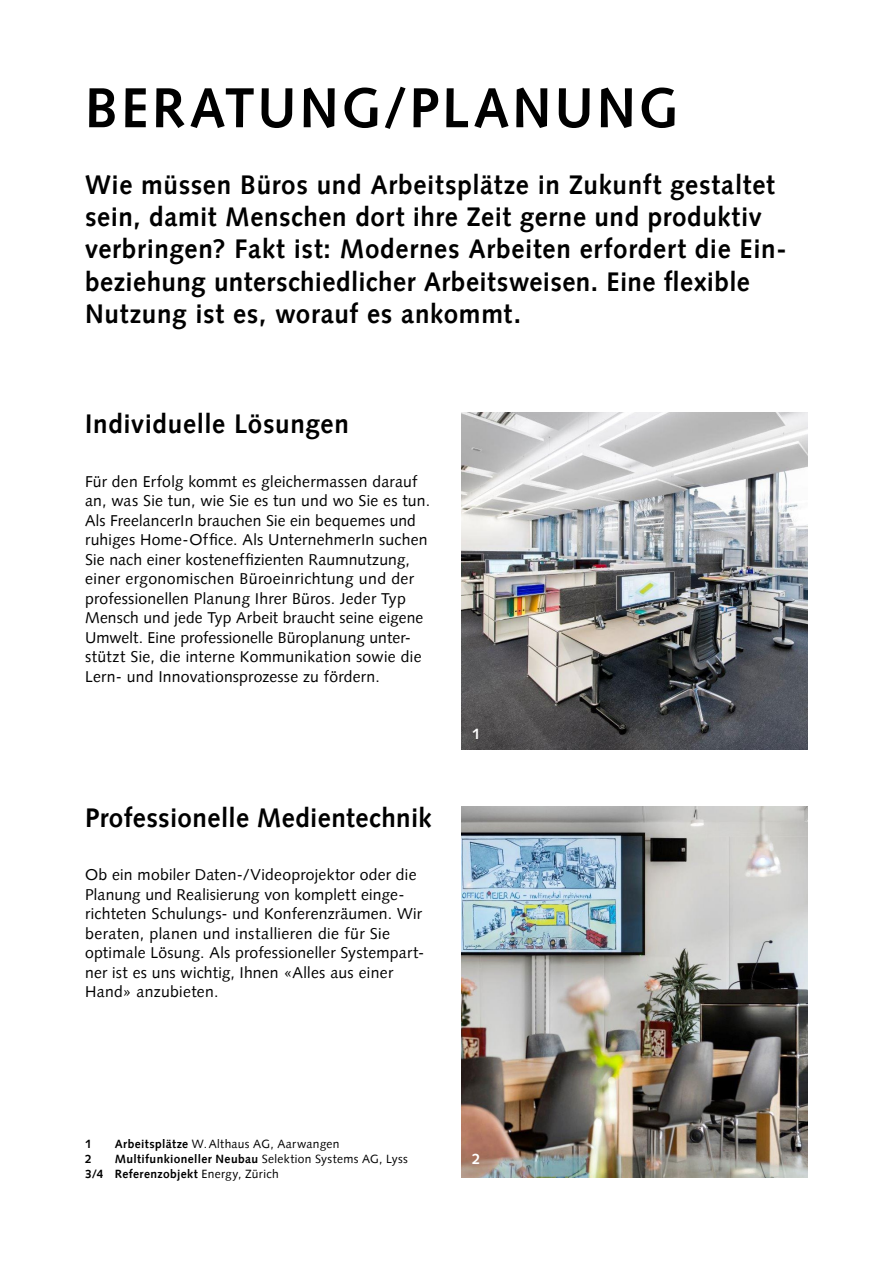
<style>
.page{position:relative;width:893px;height:1263px;background:#fff}
.page>*{position:absolute;margin:0;border:0;box-sizing:border-box;transform-origin:0 0}
._1_Haupttitel{font:700 56.25px "Syntax LT Std";letter-spacing:.055em;color:#000;scale:.96 1}
._2_Lead{font:700 27px/32.4px "Syntax LT Std";letter-spacing:.025em;color:#000}
._3_Titel{font:700 27px "Syntax LT Std";letter-spacing:.02em;color:#000}
._4_Grundtext{font:15.75px/19.5px "Syntax LT Std";letter-spacing:.015em;color:#000}
._7_Nr_Bilder{font:700 15px "Syntax LT Std";color:#fff}
._5_Legende{font:700 12px "Syntax LT Std";letter-spacing:.03em;color:#000}
._5_Legende-2{font:12px "Syntax LT Std";letter-spacing:.025em;color:#000}
.s1{font-weight:700}
.s2{font-weight:400}
</style>
<div class="page">
<img style="left:461px;top:413px;width:347px;height:337px">
<img style="left:461px;top:806px;width:347px;height:372px">
<p class="_1_Haupttitel" style="left:85px;top:76px;width:619px">BERATUNG/PLANUNG</p>
<p class="_2_Lead" style="left:85px;top:168px;width:703px">Wie müssen Büros und Arbeitsplätze in Zukunft gestaltet sein, damit Menschen dort ihre Zeit gerne und produktiv verbringen? Fakt ist: Modernes Arbeiten erfordert die Ein&shy;beziehung unterschiedlicher Arbeitsweisen. Eine flexible Nutzung ist es, worauf es ankommt.</p>
<p class="_3_Titel" style="left:85px;top:408px;width:265px">Individuelle Lösungen</p>
<p class="_4_Grundtext" style="left:85px;top:471px;width:346px">Für den Erfolg kommt es gleichermassen darauf an, was Sie tun, wie Sie es tun und wo Sie es tun.<br>Als FreelancerIn brauchen Sie ein bequemes und ruhiges Home-Office. Als UnternehmerIn suchen Sie nach einer kosteneffizienten Raumnutzung, einer ergonomischen Büroeinrichtung und der professionellen Planung Ihrer Büros. Jeder Typ Mensch und jede Typ Arbeit braucht seine eigene Umwelt. Eine professionelle Büroplanung unter&shy;stützt Sie, die interne Kommunikation sowie die Lern- und Innovationsprozesse zu fördern.</p>
<p class="_3_Titel" style="left:85px;top:802px;width:348px">Professionelle Medientechnik</p>
<p class="_4_Grundtext" style="left:85px;top:865px;width:341px">Ob ein mobiler Daten-/Videoprojektor oder die Planung und Realisierung von komplett einge&shy;richteten Schulungs- und Konferenzräumen. Wir beraten, planen und installieren die für Sie optimale Lösung. Als professioneller Systempart&shy;ner ist es uns wichtig, Ihnen «Alles aus einer Hand» anzubieten.</p>
<p class="_7_Nr_Bilder" style="left:472px;top:725px;width:10px">1</p>
<p class="_5_Legende" style="left:85px;top:1137px;width:8px">1</p>
<p class="_5_Legende-2" style="left:115px;top:1137px;width:226px"><span class="s1">Arbeitsplätze</span> W.Althaus AG, Aarwangen</p>
<p class="_5_Legende" style="left:85px;top:1152px;width:8px">2</p>
<p class="_5_Legende" style="left:115px;top:1152px;width:295px">Multifunkioneller Neubau <span class="s2">Selektion Systems AG, Lyss</span></p>
<p class="_5_Legende" style="left:85px;top:1167px;width:195px">3/4 Referenzobjekt <span class="s2">Energy, Zürich</span></p>
<p class="_7_Nr_Bilder" style="left:472px;top:1151px;width:10px">2</p>
</div>
